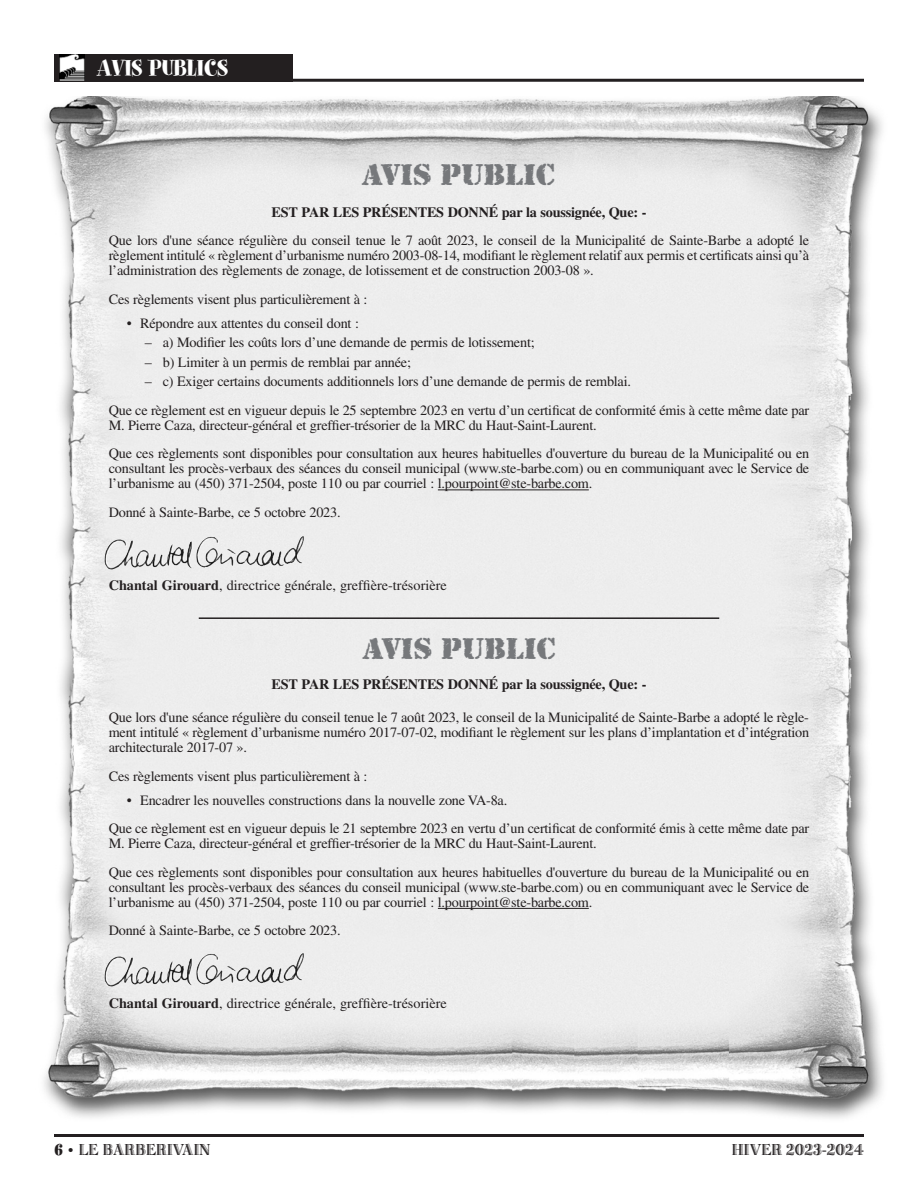
<style>
.page{position:relative;width:918px;height:1188px;background:#fff}
.page>*{position:absolute;margin:0;border:0;box-sizing:border-box;transform-origin:0 0}
.t1{font:31.5px "Rubber Stamp Plain";color:#76787b}
.t2{font:25.5px "Spumoni LP";letter-spacing:.005em;color:#fff}
.t3{font:16.5px "Bertie Plain";color:#231f20}
.t4{font:14.25px/15px "Times";letter-spacing:-.015em;color:#231f20}
.t5{font:700 14.25px "Times";letter-spacing:-.015em;color:#231f20}
.s1{font-weight:700}
.s2{font-family:"Spumoni LP";font-size:21px}
.s3{font-family:"Times";font-size:15px}
</style>
<div class="page">
<hr style="left:54px;top:1134px;width:810px;height:3px;background:#231f20">
<img style="left:44px;top:96px;width:839px;height:1022px">
<div style="left:54px;top:54px;width:239px;height:28px;background:#231f20"></div>
<hr style="left:54px;top:79px;width:810px;height:3px;background:#231f20">
<img style="left:59px;top:55px;width:26px;height:26px">
<hr style="left:438px;top:490px;width:151px;height:1px;background:#231f20">
<hr style="left:199px;top:617px;width:520px;height:2px;background:#231f20">
<hr style="left:438px;top:908px;width:151px;height:1px;background:#231f20">
<img style="left:196px;top:536px;width:108px;height:32px">
<img style="left:196px;top:953px;width:108px;height:32px">
<h2 class="t2" style="left:97px;top:59px;width:133px">AVIS PUBLICS</h2>
<h1 class="t1" style="left:362px;top:164px;width:195px">AVIS PUBLIC</h1>
<p class="t5" style="left:272px;top:207px;width:376px">EST PAR LES PRÉSENTES DONNÉ par la soussignée, Que: -</p>
<p class="t4" style="left:109px;top:235px;width:702px;text-align:justify">Que lors d'une séance régulière du conseil tenue le 7 août 2023, le conseil de la Municipalité de Sainte-Barbe a adopté le règlement intitulé « règlement d’urbanisme numéro 2003-08-14, modifiant le règlement relatif aux permis et certificats ainsi qu’à l’administration des règlements de zonage, de lotissement et de construction 2003-08 ».</p>
<p class="t4" style="left:109px;top:293px;width:260px">Ces règlements visent plus particulièrement à :</p>
<p class="t4" style="left:127px;top:317px;width:234px">• Répondre aux attentes du conseil dont :</p>
<p class="t4" style="left:145px;top:337px;width:391px">– a) Modifier les coûts lors d’une demande de permis de lotissement;</p>
<p class="t4" style="left:145px;top:356px;width:268px">– b) Limiter à un permis de remblai par année;</p>
<p class="t4" style="left:109px;top:369px;width:702px;line-height:28.5px;text-indent:36px">– c) Exiger certains documents additionnels lors d’une demande de permis de remblai.<br>Que ce règlement est en vigueur depuis le 25 septembre 2023 en vertu d’un certificat de conformité émis à cette même date par</p>
<p class="t4" style="left:109px;top:412px;width:702px;line-height:28.5px">M. Pierre Caza, directeur-général et greffier-trésorier de la MRC du Haut-Saint-Laurent.<br>Que ces règlements sont disponibles pour consultation aux heures habituelles d'ouverture du bureau de la Municipalité ou en</p>
<p class="t4" style="left:109px;top:463px;width:702px">consultant les procès-verbaux des séances du conseil municipal (www.ste-barbe.com) ou en communiquant avec le Service de l’urbanisme au (450) 371-2504, poste 110 ou par courriel : l.pourpoint@ste-barbe.com.</p>
<p class="t4" style="left:109px;top:506px;width:233px">Donné à Sainte-Barbe, ce 5 octobre 2023.</p>
<p class="t4" style="left:109px;top:579px;width:339px"><span class="s1">Chantal Girouard</span>, directrice générale, greffière-trésorière</p>
<h1 class="t1" style="left:362px;top:638px;width:195px">AVIS PUBLIC</h1>
<p class="t5" style="left:272px;top:680px;width:376px">EST PAR LES PRÉSENTES DONNÉ par la soussignée, Que: -</p>
<p class="t4" style="left:109px;top:712px;width:702px;text-align:justify">Que lors d'une séance régulière du conseil tenue le 7 août 2023, le conseil de la Municipalité de Sainte-Barbe a adopté le règle&shy;ment intitulé « règlement d’urbanisme numéro 2017-07-02, modifiant le règlement sur les plans d’implantation et d’intégration architecturale 2017-07 ».</p>
<p class="t4" style="left:109px;top:770px;width:260px">Ces règlements visent plus particulièrement à :</p>
<p class="t4" style="left:109px;top:787px;width:702px;line-height:28.5px;text-indent:18px">• Encadrer les nouvelles constructions dans la nouvelle zone VA-8a.<br>Que ce règlement est en vigueur depuis le 21 septembre 2023 en vertu d’un certificat de conformité émis à cette même date par</p>
<p class="t4" style="left:109px;top:831px;width:702px;line-height:28.5px">M. Pierre Caza, directeur-général et greffier-trésorier de la MRC du Haut-Saint-Laurent.<br>Que ces règlements sont disponibles pour consultation aux heures habituelles d'ouverture du bureau de la Municipalité ou en</p>
<p class="t4" style="left:109px;top:881px;width:702px">consultant les procès-verbaux des séances du conseil municipal (www.ste-barbe.com) ou en communiquant avec le Service de l’urbanisme au (450) 371-2504, poste 110 ou par courriel : l.pourpoint@ste-barbe.com.</p>
<p class="t4" style="left:109px;top:925px;width:233px">Donné à Sainte-Barbe, ce 5 octobre 2023.</p>
<p class="t4" style="left:109px;top:997px;width:339px"><span class="s1">Chantal Girouard</span>, directrice générale, greffière-trésorière</p>
<p class="t3" style="left:54px;top:1144px;width:158px"><span class="s2">6</span> <span class="s3">•</span> LE BARBERIVAIN</p>
<p class="t3" style="left:732px;top:1144px;width:134px">HIVER 2023-2024</p>
</div>
